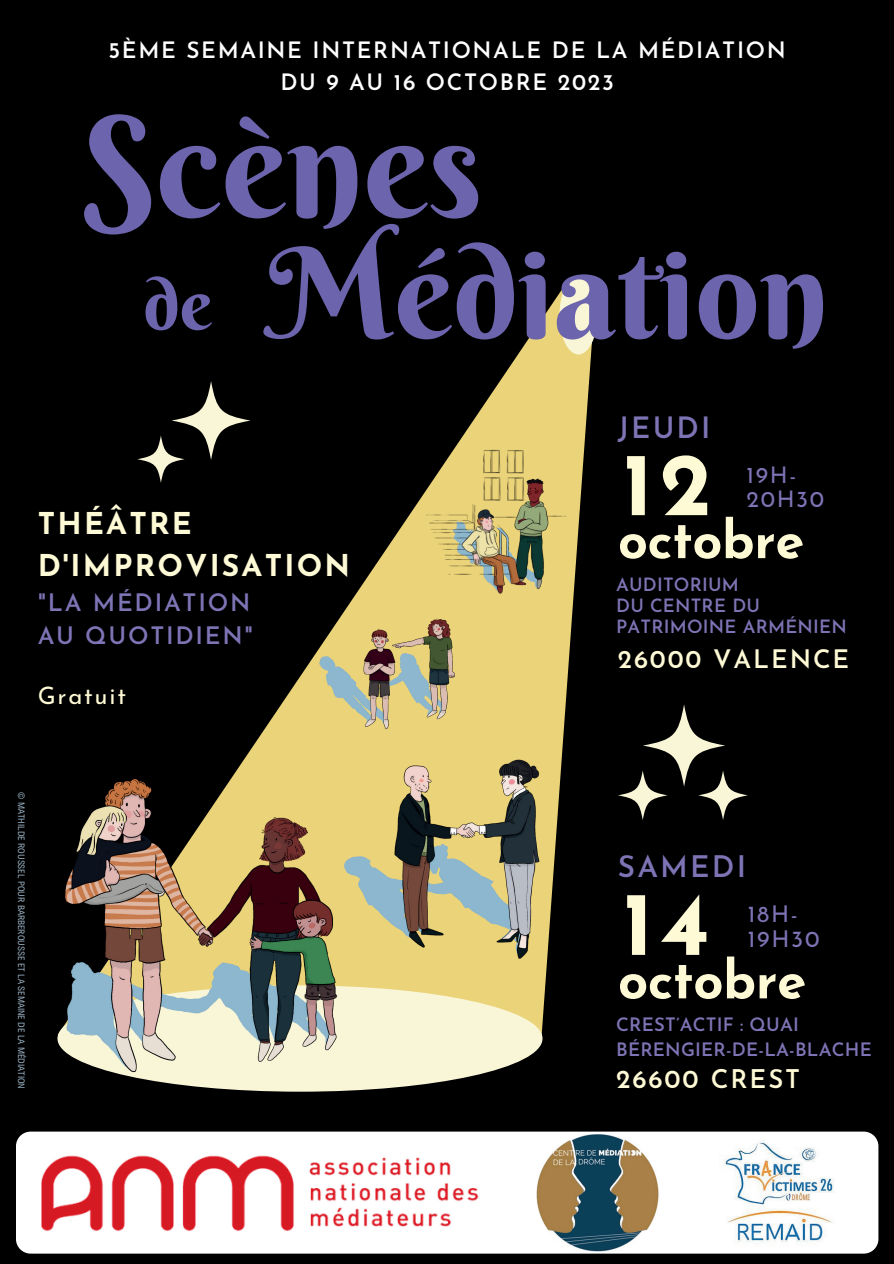
<style>
.page{position:relative;width:894px;height:1264px;background:#fff}
.page>*{position:absolute;margin:0;border:0;box-sizing:border-box;transform-origin:0 0}
.t1{font:141.3px "Berkshire Swash";color:#6c64ac}
.t2{font:126.45px "Berkshire Swash";color:#6c64ac}
.t3{font:700 90px "Josefin Sans";color:#fefad6}
.t4{font:700 88.95px "Josefin Sans";color:#fefad6}
.t5{font:700 52.95px "Josefin Sans";letter-spacing:-.01em;color:#fefad6}
.t6{font:700 52.35px "Josefin Sans";letter-spacing:-.01em;color:#fefad6}
.t7{font:700 30px/41.7px "Josefin Sans";letter-spacing:.075em;color:#fefad6}
.t8{font:600 29.7px "Josefin Sans";letter-spacing:.075em;color:#7d74b5}
.t9{font:600 29.4px "Josefin Sans";letter-spacing:.075em;color:#7d74b5}
.t10{font:600 25.65px "Josefin Sans";letter-spacing:.075em;color:#fefad6}
.t11{font:600 25.5px "Josefin Sans";letter-spacing:.075em;color:#fefad6}
.t12{font:600 24px/32.7px "Josefin Sans";letter-spacing:.075em;color:#7d74b5}
.t13{font:24px "Josefin Sans";letter-spacing:.075em;color:#fefad6}
.t14{font:23.25px/24.8px "Josefin Sans";letter-spacing:.075em;color:#7d74b5}
.t15{font:22.95px/24.5px "Josefin Sans";letter-spacing:.075em;color:#7d74b5}
.t16{font:600 22.5px/31.5px "Josefin Sans";letter-spacing:.075em;color:#fff;text-align:center}
.t17{font:600 18.45px/24.8px "Josefin Sans";letter-spacing:.01em;color:#7d74b5}
.t18{font:600 18.3px/20.9px "Josefin Sans";letter-spacing:.01em;color:#7d74b5}
.t19{font:9px "Arial Nova Cond";color:#9db5c6}
.s1{font-size:70.35px}
</style>
<div class="page">
<div style="left:0;top:0;width:893px;height:1263px;background:#000"></div>
<svg style="left:184px;top:283px;width:414px;height:752px"></svg>
<div style="left:559px;top:276px;width:38px;height:78px;background:#f9f6d8;border-radius:50%"></div>
<div style="left:57px;top:985px;width:485px;height:106px;background:#f9f6d8;border-radius:50%"></div>
<svg style="left:137px;top:435px;width:47px;height:48px"></svg>
<svg style="left:171px;top:381px;width:79px;height:79px"></svg>
<svg style="left:617px;top:770px;width:50px;height:50px"></svg>
<svg style="left:642px;top:704px;width:83px;height:82px"></svg>
<svg style="left:698px;top:770px;width:49px;height:50px"></svg>
<img style="left:330px;top:738px;width:251px;height:237px">
<img style="left:410px;top:432px;width:168px;height:176px">
<img style="left:285px;top:589px;width:214px;height:148px">
<img style="left:57px;top:745px;width:325px;height:347px">
<div style="left:16px;top:1131px;width:862px;height:122px;background:#fff"></div>
<img style="left:719px;top:1132px;width:119px;height:119px">
<img style="left:506px;top:1134px;width:181px;height:116px">
<img style="left:41px;top:1154px;width:438px;height:77px">
<p class="t16" style="left:108px;top:31px;width:678px">5ÈME SEMAINE INTERNATIONALE DE LA MÉDIATION<br>DU 9 AU 16 OCTOBRE 2023</p>
<h1 class="t1" style="left:83px;top:79px;width:401px">Scènes</h1>
<h2 class="t2" style="left:143px;top:215px;width:686px"><span class="s1">de</span> Médiation</h2>
<h3 class="t7" style="left:38px;top:498px;width:314px">THÉÂTRE<br>D'IMPROVISATION</h3>
<p class="t12" style="left:38px;top:583px;width:216px">"LA MÉDIATION<br>AU QUOTIDIEN"</p>
<p class="t13" style="left:38px;top:675px;width:90px">Gratuit</p>
<h3 class="t9" style="left:617px;top:402px;width:94px">JEUDI</h3>
<h3 class="t4" style="left:622px;top:405px;width:90px">12</h3>
<h3 class="t6" style="left:617px;top:493px;width:188px">octobre</h3>
<p class="t15" style="left:746px;top:460px;width:79px">19H-<br>20H30</p>
<p class="t18" style="left:616px;top:572px;width:232px">AUDITORIUM<br>DU CENTRE DU<br>PATRIMOINE ARMÉNIEN</p>
<p class="t11" style="left:617px;top:637px;width:233px">26000 VALENCE</p>
<p class="t19" style="left:27px;top:792px;width:298px;rotate:90deg">© MATHILDE ROUSSEL POUR BARBEROUSSE ET LA SEMAINE DE LA MÉDIATION</p>
<h3 class="t8" style="left:617px;top:841px;width:130px">SAMEDI</h3>
<h3 class="t3" style="left:622px;top:843px;width:89px">14</h3>
<h3 class="t5" style="left:617px;top:932px;width:190px">octobre</h3>
<p class="t14" style="left:747px;top:899px;width:73px">18H-<br>19H30</p>
<p class="t17" style="left:616px;top:1009px;width:257px">CREST’ACTIF : QUAI<br>BÉRENGIER-DE-LA-BLACHE</p>
<p class="t10" style="left:616px;top:1057px;width:185px">26600 CREST</p>
</div>
